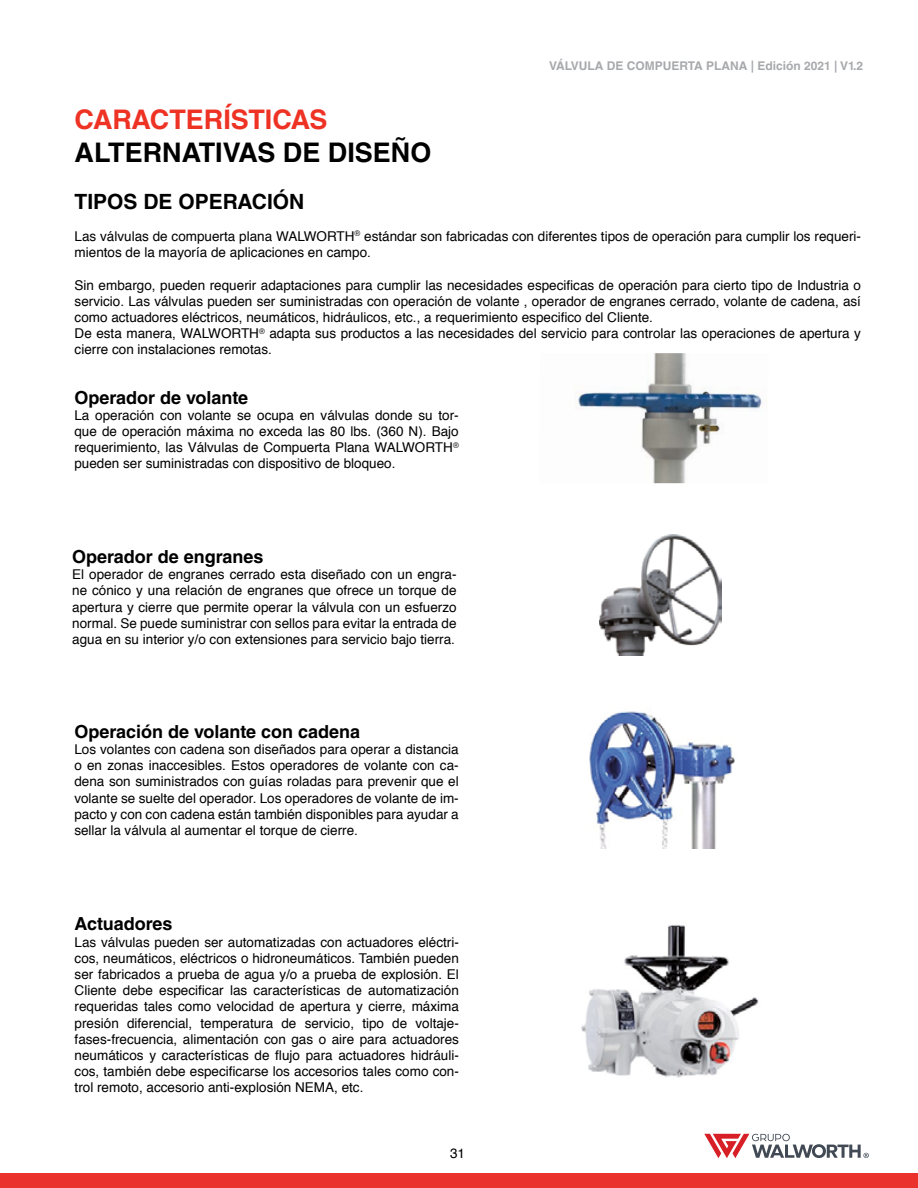
<style>
.page{position:relative;width:918px;height:1188px;background:#fff}
.page>*{position:absolute;margin:0;border:0;box-sizing:border-box;transform-origin:0 0}
.t1{font:700 27px "Helvetica LT Std";color:#000}
.t2{font:700 27px "Helvetica LT Std";color:#ee3224}
.t3{font:700 21px "Helvetica LT Std";color:#000}
.t4{font:700 18px "Helvetica LT Std";color:#000}
.t5{font:13.5px/16.2px "Helvetica";color:#000;text-align:justify}
.t6{font:700 12px "Helvetica LT Std";color:#a7a9ac}
</style>
<div class="page">
<img style="left:581px;top:924px;width:178px;height:154px">
<img style="left:589px;top:711px;width:146px;height:138px">
<img style="left:599px;top:535px;width:123px;height:121px">
<img style="left:575px;top:353px;width:192px;height:130px">
<div style="left:0;top:1174px;width:918px;height:14px;background:#eb312b"></div>
<svg style="left:704px;top:1134px;width:165px;height:24px"></svg>
<h1 class="t2" style="left:75px;top:103px;width:254px">CARACTERÍSTICAS</h1>
<h1 class="t1" style="left:75px;top:136px;width:358px">ALTERNATIVAS DE DISEÑO</h1>
<h2 class="t3" style="left:75px;top:189px;width:231px">TIPOS DE OPERACIÓN</h2>
<p class="t6" style="left:549px;top:59px;width:316px">VÁLVULA DE COMPUERTA PLANA | Edición 2021 | V1.2</p>
<p class="t5" style="left:75px;top:229px;width:788px">Las válvulas de compuerta plana WALWORTH<sup>®</sup> estándar son fabricadas con diferentes tipos de operación para cumplir los requeri&shy;mientos de la mayoría de aplicaciones en campo.</p>
<p class="t5" style="left:75px;top:277px;width:788px;text-align:left">Sin embargo, pueden requerir adaptaciones para cumplir las necesidades especificas de operación para cierto tipo de Industria o servicio. Las válvulas pueden ser suministradas con operación de volante , operador de engranes cerrado, volante de cadena, así como actuadores eléctricos, neumáticos, hidráulicos, etc., a requerimiento especifico del Cliente.<br>De esta manera, WALWORTH<sup>®</sup> adapta sus productos a las necesidades del servicio para controlar las operaciones de apertura y cierre con instalaciones remotas.</p>
<h3 class="t4" style="left:74px;top:386px;width:175px">Operador de volante</h3>
<p class="t5" style="left:74px;top:407px;width:386px">La operación con volante se ocupa en válvulas donde su tor&shy;que de operación máxima no exceda las 80 lbs. (360 N). Bajo requerimiento, las Válvulas de Compuerta Plana WALWORTH<sup>® </sup>pueden ser suministradas con dispositivo de bloqueo.</p>
<h3 class="t4" style="left:72px;top:546px;width:193px">Operador de engranes</h3>
<p class="t5" style="left:72px;top:567px;width:386px">El operador de engranes cerrado esta diseñado con un engra&shy;ne cónico y una relación de engranes que ofrece un torque de apertura y cierre que permite operar la válvula con un esfuerzo normal. Se puede suministrar con sellos para evitar la entrada de agua en su interior y/o con extensiones para servicio bajo tierra.</p>
<h3 class="t4" style="left:74px;top:720px;width:287px">Operación de volante con cadena</h3>
<p class="t5" style="left:74px;top:741px;width:386px">Los volantes con cadena son diseñados para operar a distancia o en zonas inaccesibles. Estos operadores de volante con ca&shy;dena son suministrados con guías roladas para prevenir que el volante se suelte del operador. Los operadores de volante de im&shy;pacto y con con cadena están también disponibles para ayudar a sellar la válvula al aumentar el torque de cierre.</p>
<h3 class="t4" style="left:75px;top:913px;width:99px">Actuadores</h3>
<p class="t5" style="left:75px;top:934px;width:386px">Las válvulas pueden ser automatizadas con actuadores eléctri&shy;cos, neumáticos, eléctricos o hidroneumáticos. También pueden ser fabricados a prueba de agua y/o a prueba de explosión. El Cliente debe especificar las características de automatización requeridas tales como velocidad de apertura y cierre, máxima presión diferencial, temperatura de servicio, tipo de voltaje&shy;fases-frecuencia, alimentación con gas o aire para actuadores neumáticos y características de flujo para actuadores hidráuli&shy;cos, también debe especificarse los accesorios tales como con&shy;trol remoto, accesorio anti-explosión NEMA, etc.</p>
<p class="t5" style="left:450px;top:1146px;width:17px">31</p>
</div>
